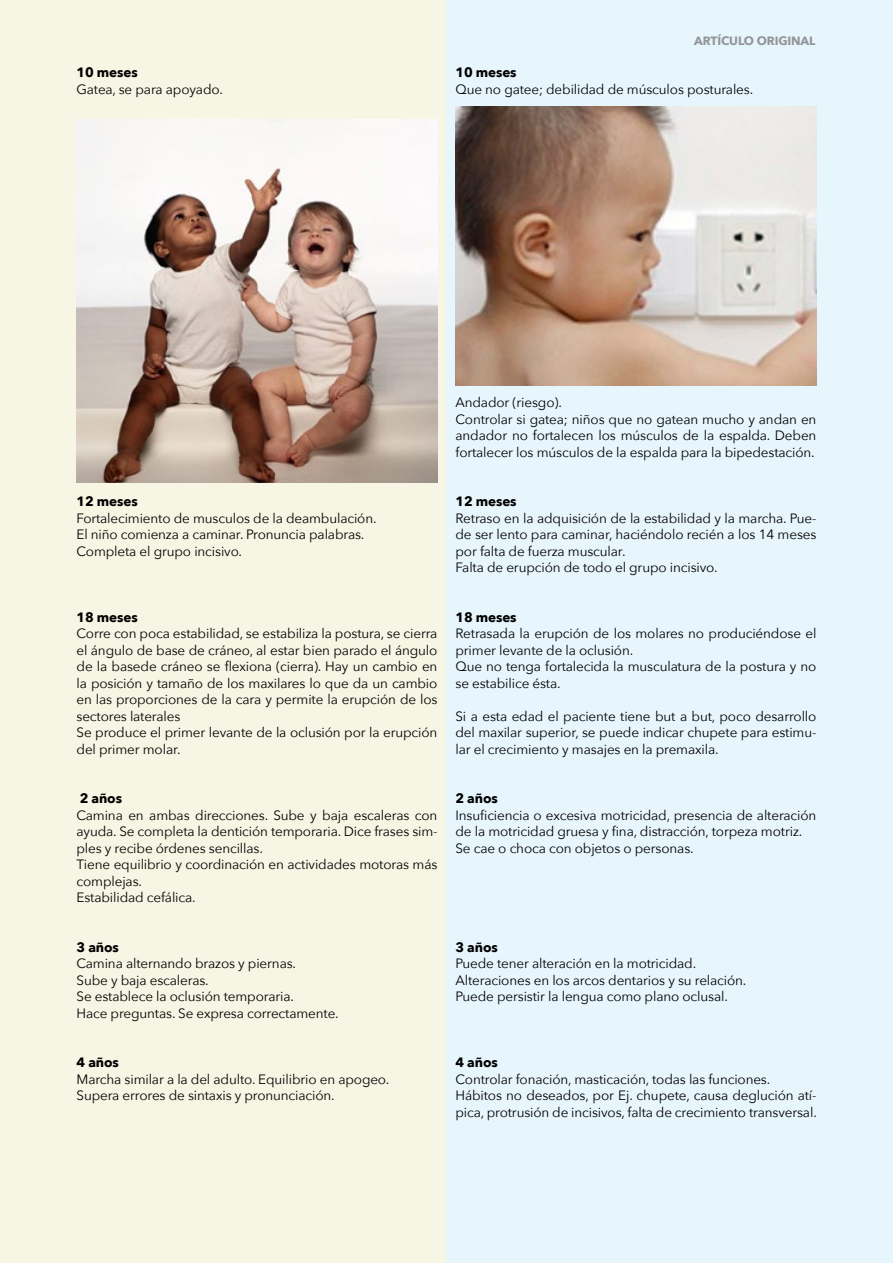
<style>
.page{position:relative;width:893px;height:1263px;background:#fff}
.page>*{position:absolute;margin:0;border:0;box-sizing:border-box;transform-origin:0 0}
.t1{font:13.5px/16.5px "Avenir Next";letter-spacing:-.01em;color:#000}
.t2{font:700 13.5px "Avenir Next";letter-spacing:-.01em;color:#000}
.t3{font:700 12px "Avenir Next";letter-spacing:-.01em;color:#939598}
</style>
<div class="page">
<div style="left:0;top:0;width:446px;height:1263px;background:#f7f5e4"></div>
<div style="left:447px;top:0;width:446px;height:1263px;background:#e7f6fd"></div>
<img style="left:77px;top:119px;width:360px;height:364px">
<img style="left:455px;top:106px;width:361px;height:279px">
<p class="t2" style="left:77px;top:61px;width:63px">10 meses</p>
<p class="t1" style="left:77px;top:80px;width:148px">Gatea, se para apoyado.</p>
<p class="t3" style="left:694px;top:30px;width:123px">ARTÍCULO ORIGINAL</p>
<p class="t2" style="left:455px;top:61px;width:63px">10 meses</p>
<p class="t1" style="left:455px;top:80px;width:299px">Que no gatee; debilidad de músculos posturales.</p>
<p class="t2" style="left:77px;top:490px;width:63px">12 meses</p>
<p class="t1" style="left:77px;top:509px;width:302px">Fortalecimiento de musculos de la deambulación.<br>El niño comienza a caminar. Pronuncia palabras.<br>Completa el grupo incisivo.</p>
<p class="t2" style="left:77px;top:605px;width:63px">18 meses</p>
<p class="t1" style="left:77px;top:625px;width:362px">Corre con poca estabilidad, se estabiliza la postura, se cierra el ángulo de base de cráneo, al estar bien parado el ángulo de la basede cráneo se flexiona (cierra). Hay un cambio en la posición y tamaño de los maxilares lo que da un cambio en las proporciones de la cara y permite la erupción de los sectores laterales<br>Se produce el primer levante de la oclusión por la erupción del primer molar.</p>
<p class="t2" style="left:80px;top:787px;width:44px">2 años</p>
<p class="t1" style="left:77px;top:806px;width:362px">Camina en ambas direcciones. Sube y baja escaleras con ayuda. Se completa la dentición temporaria. Dice frases sim&shy;ples y recibe órdenes sencillas.<br>Tiene equilibrio y coordinación en actividades motoras más complejas.<br>Estabilidad cefálica.</p>
<p class="t2" style="left:77px;top:935px;width:44px">3 años</p>
<p class="t1" style="left:77px;top:955px;width:264px">Camina alternando brazos y piernas.<br>Sube y baja escaleras.<br>Se establece la oclusión temporaria.<br>Hace preguntas. Se expresa correctamente.</p>
<p class="t2" style="left:77px;top:1051px;width:44px">4 años</p>
<p class="t1" style="left:77px;top:1070px;width:314px">Marcha similar a la del adulto. Equilibrio en apogeo.<br>Supera errores de sintaxis y pronunciación.</p>
<p class="t1" style="left:455px;top:394px;width:362px">Andador (riesgo).<br>Controlar si gatea; niños que no gatean mucho y andan en andador no fortalecen los músculos de la espalda. Deben fortalecer los músculos de la espalda para la bipedestación.</p>
<p class="t2" style="left:455px;top:490px;width:63px">12 meses</p>
<p class="t1" style="left:455px;top:509px;width:362px">Retraso en la adquisición de la estabilidad y la marcha. Pue&shy;de ser lento para caminar, haciéndolo recién a los 14 meses por falta de fuerza muscular.<br>Falta de erupción de todo el grupo incisivo.</p>
<p class="t2" style="left:455px;top:605px;width:63px">18 meses</p>
<p class="t1" style="left:455px;top:625px;width:362px">Retrasada la erupción de los molares no produciéndose el primer levante de la oclusión.<br>Que no tenga fortalecida la musculatura de la postura y no se estabilice ésta.</p>
<p class="t1" style="left:455px;top:707px;width:362px;text-align:justify">Si a esta edad el paciente tiene but a but, poco desarrollo del maxilar superior, se puede indicar chupete para estimu&shy;lar el crecimiento y masajes en la premaxila.</p>
<p class="t2" style="left:455px;top:787px;width:44px">2 años</p>
<p class="t1" style="left:455px;top:806px;width:362px">Insuficiencia o excesiva motricidad, presencia de alteración de la motricidad gruesa y fina, distracción, torpeza motriz.<br>Se cae o choca con objetos o personas.</p>
<p class="t2" style="left:455px;top:935px;width:44px">3 años</p>
<p class="t1" style="left:455px;top:955px;width:292px">Puede tener alteración en la motricidad.<br>Alteraciones en los arcos dentarios y su relación.<br>Puede persistir la lengua como plano oclusal.</p>
<p class="t2" style="left:455px;top:1051px;width:44px">4 años</p>
<p class="t1" style="left:455px;top:1070px;width:363px">Controlar fonación, masticación, todas las funciones.<br>Hábitos no deseados, por Ej. chupete, causa deglución atí&shy;pica, protrusión de incisivos, falta de crecimiento transversal.</p>
</div>
